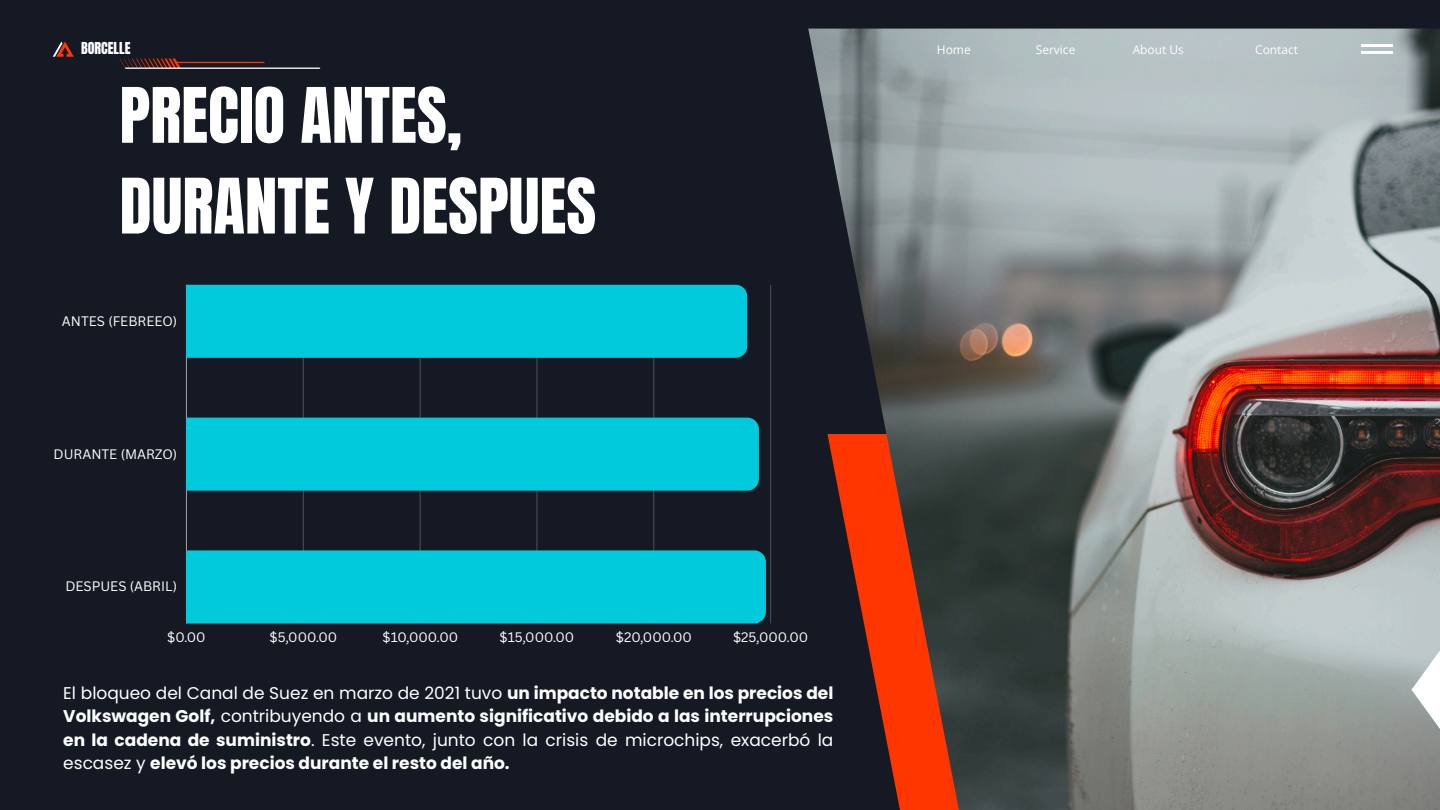
<style>
.page{position:relative;width:1440px;height:810px;background:#151924}
.page>*{position:absolute;margin:0;border:0;box-sizing:border-box;transform-origin:0 0}
.t1{font:65px/90.8px "Anton";color:#fff}
.t2{font:700 17px/23.2px "Poppins";color:#fff;text-align:justify}
.t3{font:14px "Anton";color:#fff}
.t4{font:13.4px "Canva Sans";color:#fff}
.t5{font:12px "Open Sans";color:#fff}
.s1{font-weight:400}
</style>
<div class="page">
<img style="left:808px;top:29px;width:632px;height:781px">
<hr style="left:1362px;top:45px;width:31px;height:2px;background:#fff">
<hr style="left:1362px;top:52px;width:31px;height:2px;background:#fff">
<svg style="left:1411px;top:650px;width:29px;height:79px;background:#d0d4d4"></svg>
<svg style="left:53px;top:42px;width:21px;height:15px"></svg>
<svg style="left:120px;top:59px;width:200px;height:10px"></svg>
<hr style="left:186px;top:285px;width:1px;height:338px;background:#999a9f">
<hr style="left:303px;top:285px;width:1px;height:338px;background:#41454e">
<hr style="left:420px;top:285px;width:1px;height:338px;background:#383c45">
<hr style="left:537px;top:285px;width:1px;height:338px;background:#2e323c">
<hr style="left:654px;top:285px;width:1px;height:338px;background:#242832">
<hr style="left:770px;top:285px;width:1px;height:338px;background:#484b54">
<div style="left:186px;top:285px;width:561px;height:73px;background:#00cadc"></div>
<div style="left:186px;top:418px;width:573px;height:73px;background:#00cadc"></div>
<div style="left:186px;top:550px;width:580px;height:73px;background:#00cadc"></div>
<p class="t3" style="left:81px;top:38px;width:51px">BORCELLE</p>
<p class="t5" style="left:937px;top:41px;width:35px">Home</p>
<p class="t5" style="left:1036px;top:41px;width:41px">Service</p>
<p class="t5" style="left:1133px;top:41px;width:53px">About Us</p>
<p class="t5" style="left:1255px;top:41px;width:45px">Contact</p>
<h3 class="t1" style="left:120px;top:71px;width:478px">PRECIO ANTES,<br>DURANTE Y DESPUES</h3>
<p class="t4" style="left:62px;top:311px;width:117px">ANTES (FEBREEO)</p>
<p class="t4" style="left:54px;top:444px;width:125px">DURANTE (MARZO)</p>
<p class="t4" style="left:65px;top:577px;width:113px">DESPUES (ABRIL)</p>
<p class="t4" style="left:167px;top:628px;width:40px">$0.00</p>
<p class="t4" style="left:270px;top:628px;width:69px">$5,000.00</p>
<p class="t4" style="left:382px;top:628px;width:77px">$10,000.00</p>
<p class="t4" style="left:500px;top:628px;width:76px">$15,000.00</p>
<p class="t4" style="left:616px;top:628px;width:78px">$20,000.00</p>
<p class="t4" style="left:733px;top:628px;width:77px">$25,000.00</p>
<p class="t2" style="left:63px;top:681px;width:772px"><span class="s1">El bloqueo del Canal de Suez en marzo de 2021 tuvo</span> un impacto notable en los precios del Volkswagen Golf, <span class="s1">contribuyendo a</span> un aumento significativo debido a las interrupciones en la cadena de suministro<span class="s1">. Este evento, junto con la crisis de microchips, exacerbó la escasez y</span> elevó los precios durante el resto del año.</p>
</div>
